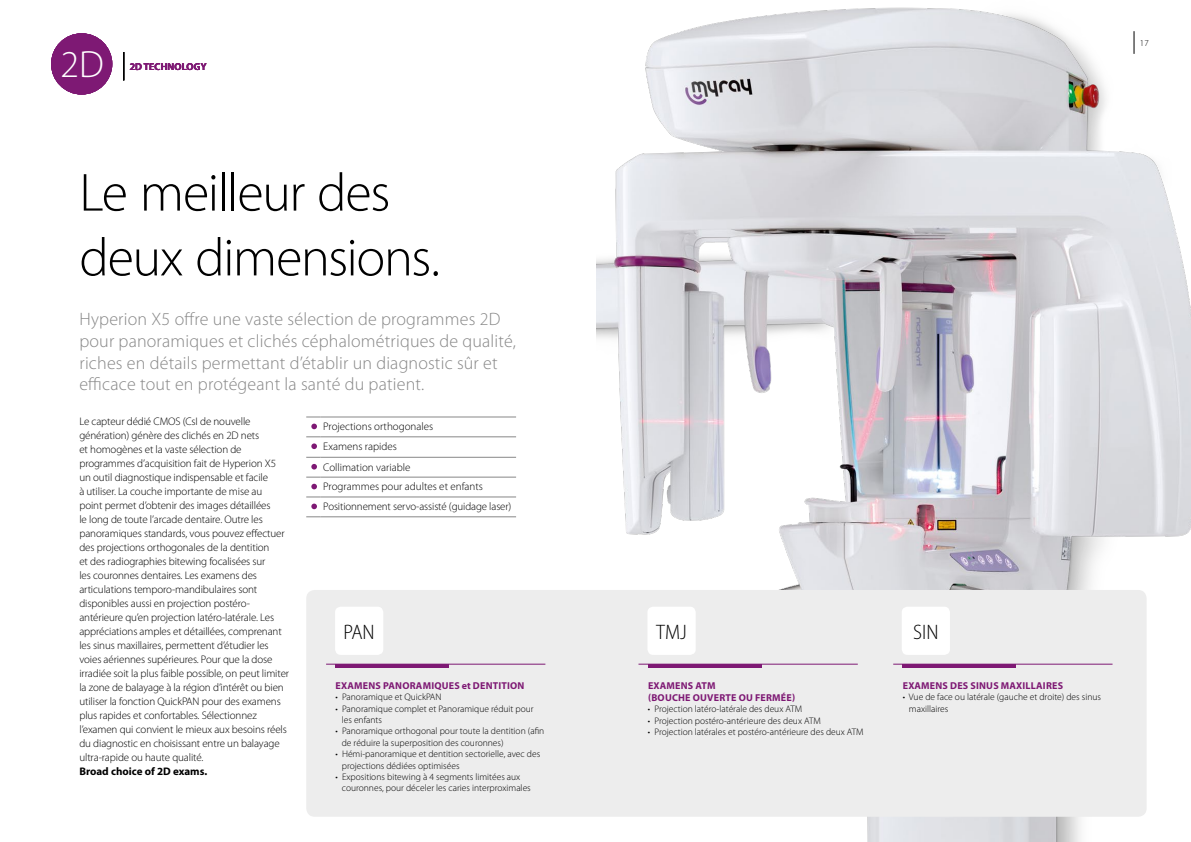
<style>
.page{position:relative;width:1191px;height:842px;background:#fff}
.page>*{position:absolute;margin:0;border:0;box-sizing:border-box;transform-origin:0 0}
._1_Titolo{font:300 54px/64.8px "Myriad Pro";letter-spacing:-.025em;color:#000}
.t1{font:300 38.1px "Myriad Pro";color:#fff}
.t2{font:300 semi-condensed 21px "Myriad Pro";color:#000}
._2_sottotitolo{font:300 18px/21.6px "Myriad Pro";letter-spacing:.01em;color:#878787}
._3_corpo_testo{font:300 11px/14px "Myriad Pro";letter-spacing:-.01em;color:#000}
._6_testo_keywords{font:300 11px "Myriad Pro";color:#000}
._3_corpo_testo-2{font:700 11px "Myriad Pro";color:#000}
.t3{font:700 10px/12px "Myriad Pro";letter-spacing:.02em;color:#7e1974}
.t4{font:600 10px "Myriad Pro";letter-spacing:.02em;color:#7e1974}
.t5{font:300 9.5px "Myriad Pro";color:#000}
.t6{font:300 9px "Myriad Pro";color:#000}
</style>
<div class="page">
<div style="left:51px;top:33px;width:61px;height:62px;background:#7e1974;border-radius:50%"></div>
<svg style="left:123px;top:52px;width:1px;height:28px"></svg>
<img style="left:596px;top:7px;width:595px;height:835px">
<div style="left:306px;top:590px;width:840px;height:227px;background:#ededed;border-radius:9px"></div>
<hr style="left:326px;top:664px;width:219px;height:1px;background:#7e1974">
<hr style="left:335px;top:664px;width:114px;height:4px;background:#7e1974">
<div style="left:335px;top:607px;width:48px;height:48px;background:#fff;border-radius:6px"></div>
<div style="left:647px;top:607px;width:48px;height:48px;background:#fff;border-radius:6px"></div>
<hr style="left:638px;top:664px;width:219px;height:1px;background:#7e1974">
<hr style="left:648px;top:664px;width:113px;height:4px;background:#7e1974">
<div style="left:901px;top:607px;width:49px;height:48px;background:#fff;border-radius:6px"></div>
<hr style="left:893px;top:664px;width:219px;height:1px;background:#7e1974">
<hr style="left:902px;top:664px;width:114px;height:4px;background:#7e1974">
<svg style="left:306px;top:417px;width:14px;height:1px"></svg>
<hr style="left:320px;top:417px;width:196px;height:1px;background:#878787">
<hr style="left:320px;top:437px;width:196px;height:1px;background:#878787">
<svg style="left:306px;top:457px;width:14px;height:1px"></svg>
<hr style="left:320px;top:457px;width:196px;height:1px;background:#878787">
<svg style="left:306px;top:477px;width:14px;height:1px"></svg>
<hr style="left:320px;top:477px;width:196px;height:1px;background:#878787">
<svg style="left:306px;top:497px;width:14px;height:1px"></svg>
<hr style="left:320px;top:497px;width:196px;height:1px;background:#878787">
<svg style="left:306px;top:517px;width:14px;height:1px"></svg>
<hr style="left:320px;top:517px;width:196px;height:1px;background:#878787">
<svg style="left:311px;top:424px;width:6px;height:5px"></svg>
<svg style="left:306px;top:437px;width:14px;height:12px"></svg>
<svg style="left:311px;top:464px;width:6px;height:5px"></svg>
<svg style="left:311px;top:484px;width:6px;height:5px"></svg>
<svg style="left:311px;top:504px;width:6px;height:5px"></svg>
<h2 class="t1" style="left:61px;top:43px;width:45px">2D</h2>
<p class="t4" style="left:130px;top:61px;width:78px">2D TECHNOLOGY</p>
<p class="_1_Titolo" style="left:79px;top:161px;width:362px">Le meilleur des deux dimensions.</p>
<p class="_2_sottotitolo" style="left:79px;top:309px;width:438px">Hyperion X5 offre une vaste sélection de programmes 2D pour panoramiques et clichés céphalométriques de qualité, riches en détails permettant d’établir un diagnostic sûr et efficace tout en protégeant la santé du patient.</p>
<p class="_3_corpo_testo" style="left:79px;top:414px;width:211px">Le capteur dédié CMOS (CsI de nouvelle génération) génère des clichés en 2D nets<br>et homogènes et la vaste sélection de programmes d’acquisition fait de Hyperion X5 un outil diagnostique indispensable et facile<br>à utiliser. La couche importante de mise au<br>point permet d’obtenir des images détaillées<br>le long de toute l’arcade dentaire. Outre les panoramiques standards, vous pouvez effectuer des projections orthogonales de la dentition<br>et des radiographies bitewing focalisées sur<br>les couronnes dentaires. Les examens des articulations temporo-mandibulaires sont disponibles aussi en projection postéro&shy;antérieure qu’en projection latéro-latérale. Les appréciations amples et détaillées, comprenant les sinus maxillaires, permettent d’étudier les voies aériennes supérieures. Pour que la dose irradiée soit la plus faible possible, on peut limiter la zone de balayage à la région d’intérêt ou bien utiliser la fonction QuickPAN pour des examens plus rapides et confortables. Sélectionnez l’examen qui convient le mieux aux besoins réels du diagnostic en choisissant entre un balayage ultra-rapide ou haute qualité.</p>
<p class="_3_corpo_testo-2" style="left:79px;top:765px;width:129px">Broad choice of 2D exams.</p>
<p class="_6_testo_keywords" style="left:323px;top:420px;width:111px">Projections orthogonales</p>
<p class="_6_testo_keywords" style="left:323px;top:440px;width:75px">Examens rapides</p>
<p class="_6_testo_keywords" style="left:323px;top:461px;width:89px">Collimation variable</p>
<p class="_6_testo_keywords" style="left:323px;top:481px;width:161px">Programmes pour adultes et enfants</p>
<p class="_6_testo_keywords" style="left:323px;top:500px;width:190px">Positionnement servo-assisté (guidage laser)</p>
<p class="t2" style="left:343px;top:619px;width:33px">PAN</p>
<p class="t2" style="left:656px;top:619px;width:32px">TMJ</p>
<p class="t2" style="left:913px;top:619px;width:27px">SIN</p>
<p class="t3" style="left:336px;top:679px;width:190px">EXAMENS PANORAMIQUES et DENTITION</p>
<p class="t5" style="left:335px;top:692px;width:107px">• Panoramique et QuickPAN</p>
<p class="t5" style="left:335px;top:703px;width:200px">• Panoramique complet et Panoramique réduit pour</p>
<p class="t5" style="left:342px;top:715px;width:42px">les enfants</p>
<p class="t5" style="left:335px;top:726px;width:210px">• Panoramique orthogonal pour toute la dentition (afin</p>
<p class="t5" style="left:342px;top:737px;width:163px">de réduire la superposition des couronnes)</p>
<p class="t5" style="left:335px;top:749px;width:206px">• Hémi-panoramique et dentition sectorielle, avec des</p>
<p class="t5" style="left:342px;top:760px;width:119px">projections dédiées optimisées</p>
<p class="t5" style="left:335px;top:772px;width:186px">• Expositions bitewing à 4 segments limitées aux</p>
<p class="t5" style="left:342px;top:783px;width:190px">couronnes, pour déceler les caries interproximales</p>
<p class="t3" style="left:648px;top:679px;width:149px">EXAMENS ATM<br>(BOUCHE OUVERTE OU FERMÉE)</p>
<p class="t5" style="left:648px;top:704px;width:156px">• Projection latéro-latérale des deux ATM</p>
<p class="t5" style="left:648px;top:715px;width:174px">• Projection postéro-antérieure des deux ATM</p>
<p class="t5" style="left:648px;top:727px;width:217px">• Projection latérales et postéro-antérieure des deux ATM</p>
<p class="t3" style="left:902px;top:679px;width:162px">EXAMENS DES SINUS MAXILLAIRES</p>
<p class="t5" style="left:902px;top:692px;width:200px">• Vue de face ou latérale (gauche et droite) des sinus</p>
<p class="t5" style="left:909px;top:704px;width:41px">maxillaires</p>
<p class="t6" style="left:1140px;top:38px;width:10px">17</p>
</div>
